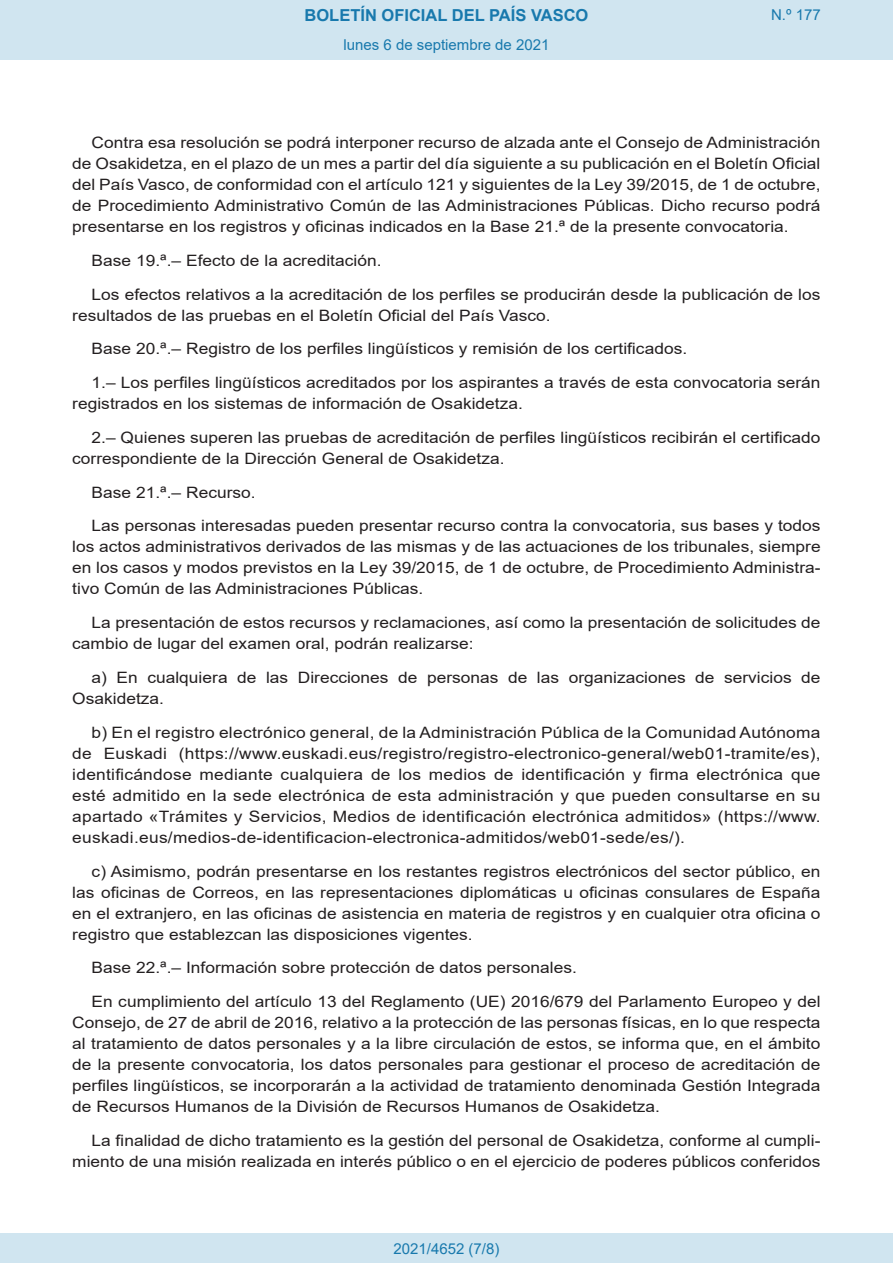
<style>
.page{position:relative;width:893px;height:1263px;background:#fff}
.page>*{position:absolute;margin:0;border:0;box-sizing:border-box;transform-origin:0 0}
.t1{font:700 16.5px "Arial";color:#1879ad}
.BOPVDetalle{font:15.6px/21px "Arial";color:#231f20;text-align:justify;scale:1.11 1}
.Paginacion_Centro{font:15px "Arial";color:#1879ad}
</style>
<div class="page">
<div style="left:0;top:0;width:893px;height:60px;background:#d0e5f0"></div>
<div style="left:0;top:1233px;width:893px;height:30px;background:#d0e5f0"></div>
<p class="t1" style="left:305px;top:3px;width:285px">BOLETÍN OFICIAL DEL PAÍS VASCO</p>
<p class="Paginacion_Centro" style="left:343px;top:35px;width:207px">lunes 6 de septiembre de 2021</p>
<p class="Paginacion_Centro" style="left:771px;top:5px;width:51px">N.º 177</p>
<p class="BOPVDetalle" style="left:72px;top:132px;width:676px;text-indent:19px">Contra esa resolución se podrá interponer recurso de alzada ante el Consejo de Administración de Osakidetza, en el plazo de un mes a partir del día siguiente a su publicación en el Boletín Oficial del País Vasco, de conformidad con el artículo 121 y siguientes de la Ley 39/2015, de 1 de octubre, de Procedimiento Administrativo Común de las Administraciones Públicas. Dicho recurso podrá presentarse en los registros y oficinas indicados en la Base 21.ª de la presente convocatoria.</p>
<p class="BOPVDetalle" style="left:92px;top:250px;width:263px">Base 19.ª.– Efecto de la acreditación.</p>
<p class="BOPVDetalle" style="left:72px;top:284px;width:676px;text-indent:19px">Los efectos relativos a la acreditación de los perfiles se producirán desde la publicación de los resultados de las pruebas en el Boletín Oficial del País Vasco.</p>
<p class="BOPVDetalle" style="left:92px;top:338px;width:538px">Base 20.ª.– Registro de los perfiles lingüísticos y remisión de los certificados.</p>
<p class="BOPVDetalle" style="left:72px;top:372px;width:676px;text-indent:19px">1.– Los perfiles lingüísticos acreditados por los aspirantes a través de esta convocatoria serán registrados en los sistemas de información de Osakidetza.</p>
<p class="BOPVDetalle" style="left:72px;top:427px;width:676px;text-indent:19px">2.– Quienes superen las pruebas de acreditación de perfiles lingüísticos recibirán el certificado correspondiente de la Dirección General de Osakidetza.</p>
<p class="BOPVDetalle" style="left:92px;top:482px;width:149px">Base 21.ª.– Recurso.</p>
<p class="BOPVDetalle" style="left:72px;top:515px;width:676px;text-indent:19px">Las personas interesadas pueden presentar recurso contra la convocatoria, sus bases y todos los actos administrativos derivados de las mismas y de las actuaciones de los tribunales, siempre en los casos y modos previstos en la Ley 39/2015, de 1 de octubre, de Procedimiento Administra&shy;tivo Común de las Administraciones Públicas.</p>
<p class="BOPVDetalle" style="left:72px;top:612px;width:676px;text-indent:19px">La presentación de estos recursos y reclamaciones, así como la presentación de solicitudes de cambio de lugar del examen oral, podrán realizarse:</p>
<p class="BOPVDetalle" style="left:72px;top:667px;width:676px;text-indent:19px">a) En cualquiera de las Direcciones de personas de las organizaciones de servicios de<br>Osakidetza.</p>
<p class="BOPVDetalle" style="left:72px;top:722px;width:676px;text-indent:19px">b) En el registro electrónico general, de la Administración Pública de la Comunidad Autónoma de Euskadi (https://www.euskadi.eus/registro/registro-electronico-general/web01-tramite/es), identificándose mediante cualquiera de los medios de identificación y firma electrónica que esté admitido en la sede electrónica de esta administración y que pueden consultarse en su apartado «Trámites y Servicios, Medios de identificación electrónica admitidos» (https://www. euskadi.eus/medios-de-identificacion-electronica-admitidos/web01-sede/es/).</p>
<p class="BOPVDetalle" style="left:72px;top:860px;width:676px;text-indent:19px">c) Asimismo, podrán presentarse en los restantes registros electrónicos del sector público, en las oficinas de Correos, en las representaciones diplomáticas u oficinas consulares de España en el extranjero, en las oficinas de asistencia en materia de registros y en cualquier otra oficina o registro que establezcan las disposiciones vigentes.</p>
<p class="BOPVDetalle" style="left:92px;top:957px;width:439px">Base 22.ª.– Información sobre protección de datos personales.</p>
<p class="BOPVDetalle" style="left:72px;top:991px;width:676px;text-indent:19px">En cumplimiento del artículo 13 del Reglamento (UE) 2016/679 del Parlamento Europeo y del Consejo, de 27 de abril de 2016, relativo a la protección de las personas físicas, en lo que respecta al tratamiento de datos personales y a la libre circulación de estos, se informa que, en el ámbito de la presente convocatoria, los datos personales para gestionar el proceso de acreditación de perfiles lingüísticos, se incorporarán a la actividad de tratamiento denominada Gestión Integrada de Recursos Humanos de la División de Recursos Humanos de Osakidetza.</p>
<p class="BOPVDetalle" style="left:72px;top:1130px;width:676px;text-align:right">La finalidad de dicho tratamiento es la gestión del personal de Osakidetza, conforme al cumpli&shy;miento de una misión realizada en interés público o en el ejercicio de poderes públicos conferidos</p>
<p class="Paginacion_Centro" style="left:393px;top:1238px;width:107px">2021/4652 (7/8)</p>
</div>
